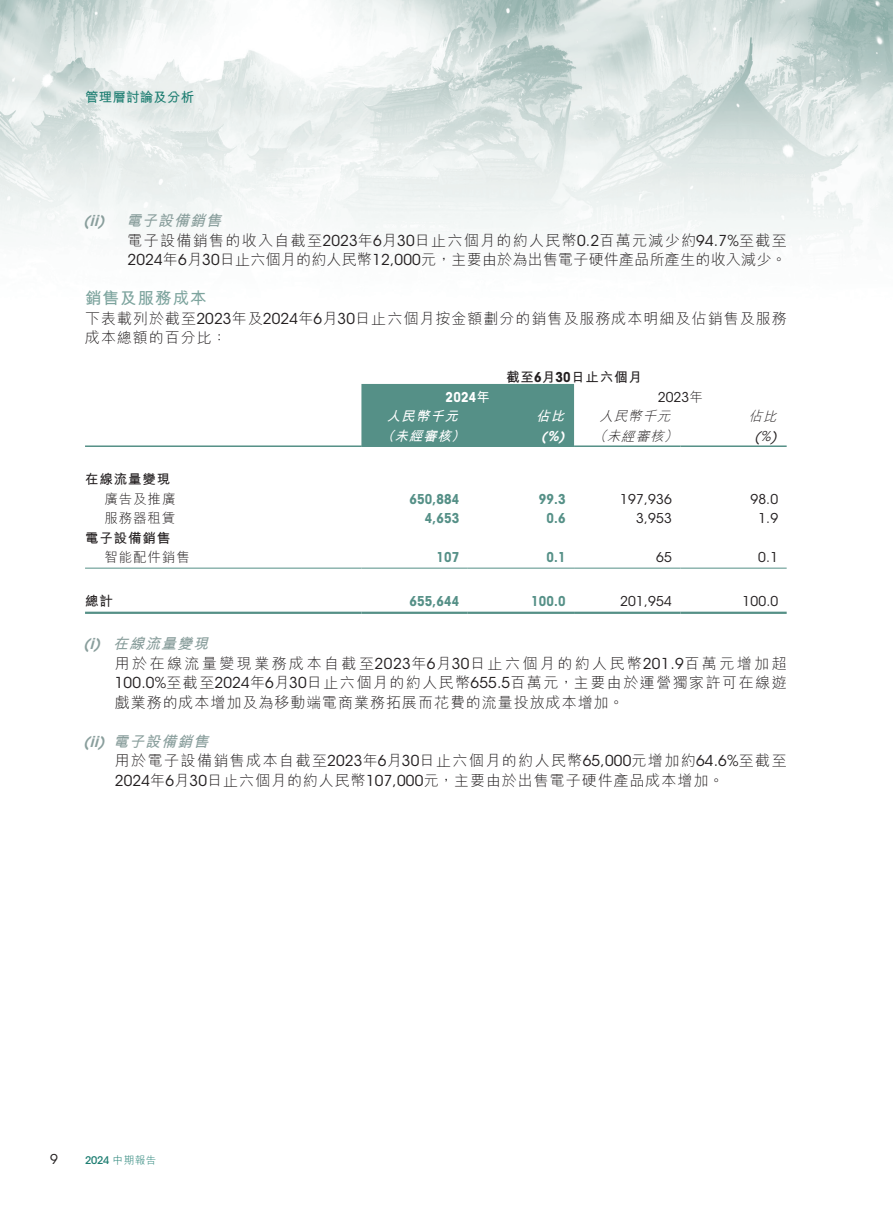
<style>
.page{position:relative;width:893px;height:1212px;background:#fff}
.page>*{position:absolute;margin:0;border:0;box-sizing:border-box;transform-origin:0 0}
.t1{font:700 16.5px "M Hei HK";letter-spacing:.065em;color:#7da49e}
.t2{font:300 15px/19.5px "M Hei HK";letter-spacing:.065em;color:#231f20}
.t3{font:300 15px/19.5px "M Hei HK";letter-spacing:.015em;color:#231f20}
.t4{font:300 15px/19.5px "M Hei HK";letter-spacing:.095em;color:#231f20}
.t5{font:italic 700 15px "M Hei HK";color:#899e9c}
.t6{font:italic 700 condensed 15px "ITC Avant Garde Std";color:#899e9c}
.t7{font:13.5px "ITC Avant Garde Std";letter-spacing:.015em;color:#231f20}
.t8{font:700 condensed 13.5px "ITC Avant Garde Std";letter-spacing:.015em;color:#559087}
.t9{font:700 13.5px "M Hei HK";letter-spacing:.065em;color:#231f20}
.t10{font:300 13.5px "M Hei HK";letter-spacing:.065em;color:#231f20}
.t11{font:italic 300 13.5px "M Hei HK";color:#231f20}
.t12{font:italic 700 13.5px "M Hei HK";color:#fff}
.t13{font:700 13.5px "M Hei HK";letter-spacing:.015em;color:#1e7e72}
.t14{font:700 condensed 13.5px "ITC Avant Garde Std";color:#fff}
.t15{font:italic 13.5px "ITC Avant Garde Std";color:#231f20}
.t16{font:italic 700 condensed 13.5px "ITC Avant Garde Std";color:#fff}
.t17{font:500 10.5px "ITC Avant Garde Std";color:#1e7e72}
.s1{font-family:"ITC Avant Garde Std";font-weight:400}
.s2{font-family:"ITC Avant Garde Std";font-stretch:condensed}
.s3{font-family:"M Hei HK";font-weight:300}
.s4{font-family:"M Hei HK";font-stretch:normal}
</style>
<div class="page">
<img style="left:0;top:0;width:893px;height:237px">
<div style="left:361px;top:384px;width:213px;height:61px;background:#559087"></div>
<hr style="left:85px;top:445px;width:276px;height:2px;background:#559087">
<hr style="left:361px;top:445px;width:107px;height:2px;background:#559087">
<hr style="left:468px;top:445px;width:106px;height:2px;background:#559087">
<hr style="left:574px;top:445px;width:106px;height:2px;background:#559087">
<hr style="left:680px;top:445px;width:107px;height:2px;background:#559087">
<hr style="left:85px;top:568px;width:276px;height:1px;background:#559087">
<hr style="left:361px;top:568px;width:107px;height:1px;background:#559087">
<hr style="left:468px;top:568px;width:106px;height:1px;background:#559087">
<hr style="left:574px;top:568px;width:106px;height:1px;background:#559087">
<hr style="left:680px;top:568px;width:107px;height:1px;background:#559087">
<hr style="left:85px;top:612px;width:276px;height:2px;background:#559087">
<hr style="left:361px;top:612px;width:107px;height:2px;background:#559087">
<hr style="left:468px;top:612px;width:106px;height:2px;background:#559087">
<hr style="left:574px;top:612px;width:106px;height:2px;background:#559087">
<hr style="left:680px;top:612px;width:107px;height:2px;background:#559087">
<p class="t13" style="left:85px;top:87px;width:111px">管理層討論及分析</p>
<p class="t6" style="left:83px;top:211px;width:27px">( )</p>
<p class="t6" style="left:90px;top:211px;width:15px">ii</p>
<p class="t5" style="left:126px;top:210px;width:101px">電子設備銷售</p>
<p class="t3" style="left:128px;top:230px;width:661px">電子設備銷售的收入自截至<span class="s1">2023</span>年 月<span class="s1">6 30</span>日止六個月的約人民幣<span class="s1">0.2</span>百萬元減少約<span class="s1">94.7%</span>至截至<br><span class="s1">2024</span>年 月<span class="s1">6 30</span>日止六個月的約人民幣<span class="s1">12,000</span>元，主要由於為出售電子硬件產品所產生的收入減少。</p>
<p class="t1" style="left:85px;top:286px;width:123px">銷售及服務成本</p>
<p class="t2" style="left:85px;top:308px;width:703px">下表載列於截至<span class="s1">2023</span>年及<span class="s1">2024</span>年 月<span class="s1">6 30</span>日止六個月按金額劃分的銷售及服務成本明細及佔銷售及服務成本總額的百分比：</p>
<p class="t9" style="left:506px;top:367px;width:137px">截至月<span class="s2">6 30</span>日止六個月</p>
<p class="t7" style="left:658px;top:389px;width:47px">2023<span class="s3">年</span></p>
<p class="t14" style="left:446px;top:388px;width:46px">2024<span class="s4">年</span></p>
<p class="t9" style="left:85px;top:469px;width:87px">在線流量變現</p>
<p class="t10" style="left:105px;top:492px;width:72px">廣告及推廣</p>
<p class="t10" style="left:105px;top:511px;width:72px">服務器租賃</p>
<p class="t9" style="left:85px;top:528px;width:87px">電子設備銷售</p>
<p class="t10" style="left:105px;top:550px;width:87px">智能配件銷售</p>
<p class="t9" style="left:85px;top:591px;width:29px">總計</p>
<p class="t6" style="left:83px;top:634px;width:17px">i(</p>
<p class="t6" style="left:94px;top:634px;width:12px">)</p>
<p class="t5" style="left:113px;top:633px;width:101px">在線流量變現</p>
<p class="t12" style="left:387px;top:406px;width:77px">人民幣千元</p>
<p class="t12" style="left:536px;top:406px;width:34px">佔比</p>
<p class="t11" style="left:599px;top:409px;width:76px">人民幣千元</p>
<p class="t11" style="left:749px;top:409px;width:33px">佔比</p>
<p class="t16" style="left:559px;top:427px;width:11px">)</p>
<p class="t11" style="left:593px;top:429px;width:19px">（</p>
<p class="t11" style="left:664px;top:429px;width:19px">(</p>
<p class="t11" style="left:607px;top:429px;width:62px">未經審核</p>
<p class="t12" style="left:394px;top:426px;width:63px">未經審核</p>
<p class="t12" style="left:381px;top:426px;width:20px">（</p>
<p class="t12" style="left:451px;top:426px;width:20px">）</p>
<p class="t16" style="left:541px;top:427px;width:11px">(</p>
<p class="t16" style="left:547px;top:427px;width:18px">%</p>
<p class="t15" style="left:754px;top:428px;width:22px">%)</p>
<p class="t15" style="left:771px;top:428px;width:12px">(</p>
<p class="t8" style="left:409px;top:490px;width:51px">650,884</p>
<p class="t8" style="left:539px;top:490px;width:28px">99.3</p>
<p class="t7" style="left:620px;top:491px;width:53px">197,936</p>
<p class="t7" style="left:750px;top:491px;width:29px">98.0</p>
<p class="t8" style="left:425px;top:510px;width:36px">4,653</p>
<p class="t8" style="left:546px;top:510px;width:21px">0.6</p>
<p class="t7" style="left:636px;top:510px;width:37px">3,953</p>
<p class="t7" style="left:758px;top:510px;width:21px">1.9</p>
<p class="t8" style="left:436px;top:549px;width:24px">107</p>
<p class="t8" style="left:546px;top:549px;width:21px">0.1</p>
<p class="t7" style="left:656px;top:549px;width:17px">65</p>
<p class="t7" style="left:758px;top:549px;width:21px">0.1</p>
<p class="t8" style="left:409px;top:592px;width:51px">655,644</p>
<p class="t8" style="left:531px;top:592px;width:36px">100.0</p>
<p class="t7" style="left:620px;top:593px;width:53px">201,954</p>
<p class="t7" style="left:742px;top:593px;width:37px">100.0</p>
<p class="t2" style="left:115px;top:653px;width:673px;text-align:justify">用於在線流量變現業務成本自截至<span class="s1">2023</span>年<span class="s1">6</span>月<span class="s1">30</span>日止六個月的約人民幣<span class="s1">201.9</span>百萬元增加超<span class="s1">100.0%</span>至截至<span class="s1">2024</span>年 月<span class="s1">6 30</span>日止六個月的約人民幣<span class="s1">655.5</span>百萬元，主要由於運營獨家許可在線遊戲業務的成本增加及為移動端電商業務拓展而花費的流量投放成本增加。</p>
<p class="t5" style="left:83px;top:730px;width:131px"><span class="s2">( )</span> 電子設備銷售</p>
<p class="t6" style="left:90px;top:731px;width:15px">ii</p>
<p class="t4" style="left:115px;top:751px;width:673px">用於電子設備銷售成本自截至<span class="s1">2023</span>年 月<span class="s1">6 30</span>日止六個月的約人民幣<span class="s1">65,000</span>元增加約<span class="s1">64.6%</span>至截至<br><span class="s1">2024</span>年 月<span class="s1">6 30</span>日止六個月的約人民幣<span class="s1">107,000</span>元，主要由於出售電子硬件產品成本增加。</p>
<p class="t7" style="left:50px;top:1151px;width:9px">9</p>
<p class="t17" style="left:85px;top:1153px;width:73px">2024 <span class="s3">中期報告</span></p>
</div>
